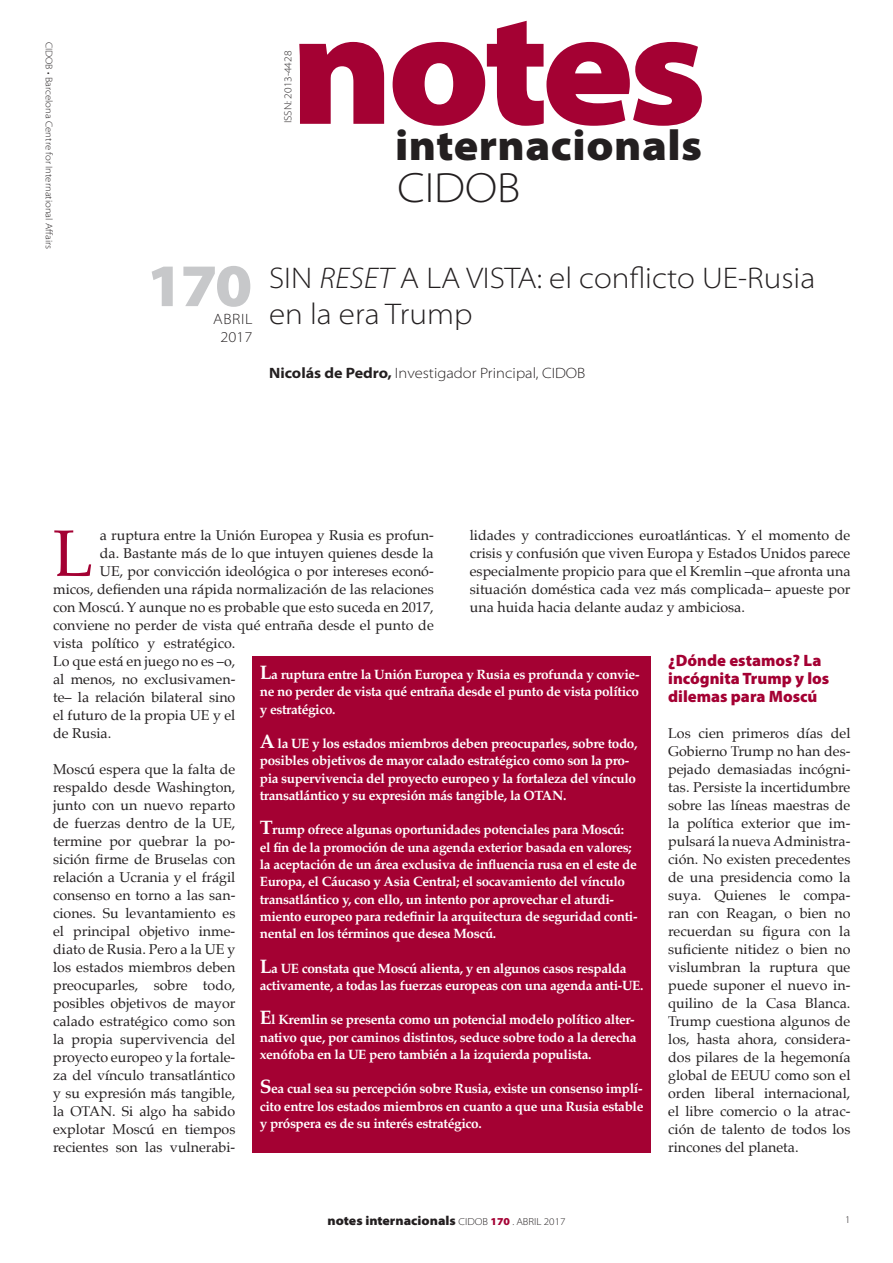
<style>
.page{position:relative;width:893px;height:1263px;background:#fff}
.page>*{position:absolute;margin:0;border:0;box-sizing:border-box;transform-origin:0 0}
.t1{font:900 semi-expanded 162.45px "Myriad Pro";letter-spacing:-.04em;color:#a40133}
.t2{font:65.85px "Palatino";color:#a40133}
.t3{font:900 semi-expanded 60.75px "Myriad Pro";color:#c7c8ca}
.t4{font:900 semi-expanded 42.9px "Myriad Pro";letter-spacing:.01em;color:#231f20}
.t5{font:300 semi-expanded 42.6px "Myriad Pro";color:#231f20}
.t6{font:300 semi-expanded 30px/36px "Myriad Pro";color:#231f20}
.t7{font:900 16.5px/18px "Myriad Pro";color:#a40133}
.t8{font:300 semi-expanded 15px "Myriad Pro";color:#231f20}
.t9{font:300 semi-expanded 15px/18px "Myriad Pro";letter-spacing:.04em;color:#231f20;text-align:center}
.t10{font:14.25px/18px "Palatino";color:#231f20;text-align:justify}
.t11{font:700 13.5px/17.2px "Palatino";letter-spacing:-.025em;color:#fff}
.t12{font:900 semi-expanded 12.9px "Myriad Pro";color:#231f20}
.t13{font:300 semi-expanded 10.5px "Myriad Pro";color:#231f20}
.t14{font:300 semi-expanded 10.2px "Myriad Pro";color:#231f20}
.t15{font:300 semi-expanded 9.75px "Myriad Pro";color:#231f20}
.s1{font-style:italic}
.s2{font-weight:700}
.s3{font-size:19.5px}
.s4{font-weight:300;font-size:10.2px}
.s5{font-size:10.65px;color:#a40133}
</style>
<div class="page">
<div style="left:253px;top:656px;width:398px;height:496px;background:#a40133"></div>
<h1 class="t1" style="left:290px;top:-24px;width:418px">notes</h1>
<h3 class="t4" style="left:395px;top:121px;width:309px">internacionals</h3>
<h3 class="t5" style="left:397px;top:164px;width:124px">CIDOB</h3>
<p class="t15" style="left:55px;top:42px;width:209px;rotate:90deg">CIDOB • Barcelona Centre for International Affairs</p>
<p class="t13" style="left:282px;top:123px;width:74px;rotate:-90deg">ISSN: 2013-4428</p>
<h3 class="t6" style="left:269px;top:260px;width:548px">SIN <span class="s1">RESET</span> A LA VISTA: el conflicto UE-Rusia en la era Trump</h3>
<p class="t8" style="left:269px;top:365px;width:318px"><span class="s2">Nicolás de Pedro,</span> Investigador Principal, CIDOB</p>
<h3 class="t3" style="left:146px;top:251px;width:108px">170</h3>
<p class="t9" style="left:213px;top:310px;width:41px">ABRIL<br>2017</p>
<p class="t10" style="left:470px;top:526px;width:382px">lidades y contradicciones euroatlánticas. Y el momento de crisis y confusión que viven Europa y Estados Unidos parece especialmente propicio para que el Kremlin –que afronta una situación doméstica cada vez más complicada– apueste por una huida hacia delante audaz y ambiciosa.</p>
<p class="t7" style="left:668px;top:652px;width:163px">¿Dónde estamos? La incógnita Trump y los dilemas para Moscú</p>
<p class="t10" style="left:668px;top:724px;width:184px">Los cien primeros días del Gobierno Trump no han des&shy;pejado demasiadas incógni&shy;tas. Persiste la incertidumbre sobre las líneas maestras de la política exterior que im&shy;pulsará la nueva Administra&shy;ción. No existen precedentes de una presidencia como la suya. Quienes le compa&shy;ran con Reagan, o bien no recuerdan su figura con la suficiente nitidez o bien no vislumbran la ruptura que puede suponer el nuevo in&shy;quilino de la Casa Blanca.<br>Trump cuestiona algunos de los, hasta ahora, considera&shy;dos pilares de la hegemonía global de EEUU como son el orden liberal internacional, el libre comercio o la atrac&shy;ción de talento de todos los rincones del planeta.</p>
<h2 class="t2" style="left:53px;top:499px;width:42px">L</h2>
<p class="t10" style="left:100px;top:526px;width:335px">a ruptura entre la Unión Europea y Rusia es profun-</p>
<p class="t10" style="left:100px;top:544px;width:335px">da. Bastante más de lo que intuyen quienes desde la</p>
<p class="t10" style="left:100px;top:562px;width:335px">UE, por convicción ideológica o por intereses econó-</p>
<p class="t10" style="left:53px;top:580px;width:382px">micos, defienden una rápida normalización de las relaciones</p>
<p class="t10" style="left:53px;top:598px;width:382px">con Moscú. Y aunque no es probable que esto suceda en 2017,</p>
<p class="t10" style="left:53px;top:616px;width:382px">conviene no perder de vista qué entraña desde el punto de</p>
<p class="t10" style="left:53px;top:634px;width:184px">vista político y estratégico.</p>
<p class="t10" style="left:53px;top:652px;width:184px">Lo que está en juego no es –o,</p>
<p class="t10" style="left:53px;top:670px;width:184px">al menos, no exclusivamen-</p>
<p class="t10" style="left:53px;top:688px;width:184px">te– la relación bilateral sino</p>
<p class="t10" style="left:53px;top:706px;width:184px">el futuro de la propia UE y el</p>
<p class="t10" style="left:53px;top:724px;width:60px">de Rusia.</p>
<p class="t10" style="left:53px;top:760px;width:184px">Moscú espera que la falta de respaldo desde Washington, junto con un nuevo reparto de fuerzas dentro de la UE, termine por quebrar la po&shy;sición firme de Bruselas con relación a Ucrania y el frágil consenso en torno a las san&shy;ciones. Su levantamiento es el principal objetivo inme&shy;diato de Rusia. Pero a la UE y los estados miembros deben preocuparles, sobre todo, posibles objetivos de mayor calado estratégico como son la propia supervivencia del proyecto europeo y la fortale&shy;za del vínculo transatlántico y su expresión más tangible, la OTAN. Si algo ha sabido explotar Moscú en tiempos recientes son las vulnerabi-</p>
<p class="t11" style="left:260px;top:666px;width:381px;text-align:justify"><span class="s3">L</span>a ruptura entre la Unión Europea y Rusia es profunda y convie&shy;ne no perder de vista qué entraña desde el punto de vista político y estratégico.</p>
<p class="t11" style="left:260px;top:735px;width:379px"><span class="s3">A</span> la UE y los estados miembros deben preocuparles, sobre todo, posibles objetivos de mayor calado estratégico como son la pro&shy;pia supervivencia del proyecto europeo y la fortaleza del vínculo transatlántico y su expresión más tangible, la OTAN.</p>
<p class="t11" style="left:260px;top:821px;width:379px"><span class="s3">T</span>rump ofrece algunas oportunidades potenciales para Moscú: el fin de la promoción de una agenda exterior basada en valores; la aceptación de un área exclusiva de influencia rusa en el este de Europa, el Cáucaso y Asia Central; el socavamiento del vínculo transatlántico y, con ello, un intento por aprovechar el aturdi&shy;miento europeo para redefinir la arquitectura de seguridad conti&shy;nental en los términos que desea Moscú.</p>
<p class="t11" style="left:260px;top:959px;width:385px"><span class="s3">L</span>a UE constata que Moscú alienta, y en algunos casos respalda activamente, a todas las fuerzas europeas con una agenda anti-UE.</p>
<p class="t11" style="left:260px;top:1011px;width:378px"><span class="s3">E</span>l Kremlin se presenta como un potencial modelo político alter&shy;nativo que, por caminos distintos, seduce sobre todo a la derecha xenófoba en la UE pero también a la izquierda populista.</p>
<p class="t11" style="left:260px;top:1080px;width:385px;text-align:justify"><span class="s3">S</span>ea cual sea su percepción sobre Rusia, existe un consenso implí&shy;cito entre los estados miembros en cuanto a que una Rusia estable y próspera es de su interés estratégico.</p>
<p class="t12" style="left:327px;top:1213px;width:240px">notes internacionals <span class="s4">CIDOB</span> <span class="s5">170</span> <span class="s4">. ABRIL 2017</span></p>
<p class="t14" style="left:845px;top:1214px;width:7px">1</p>
</div>
